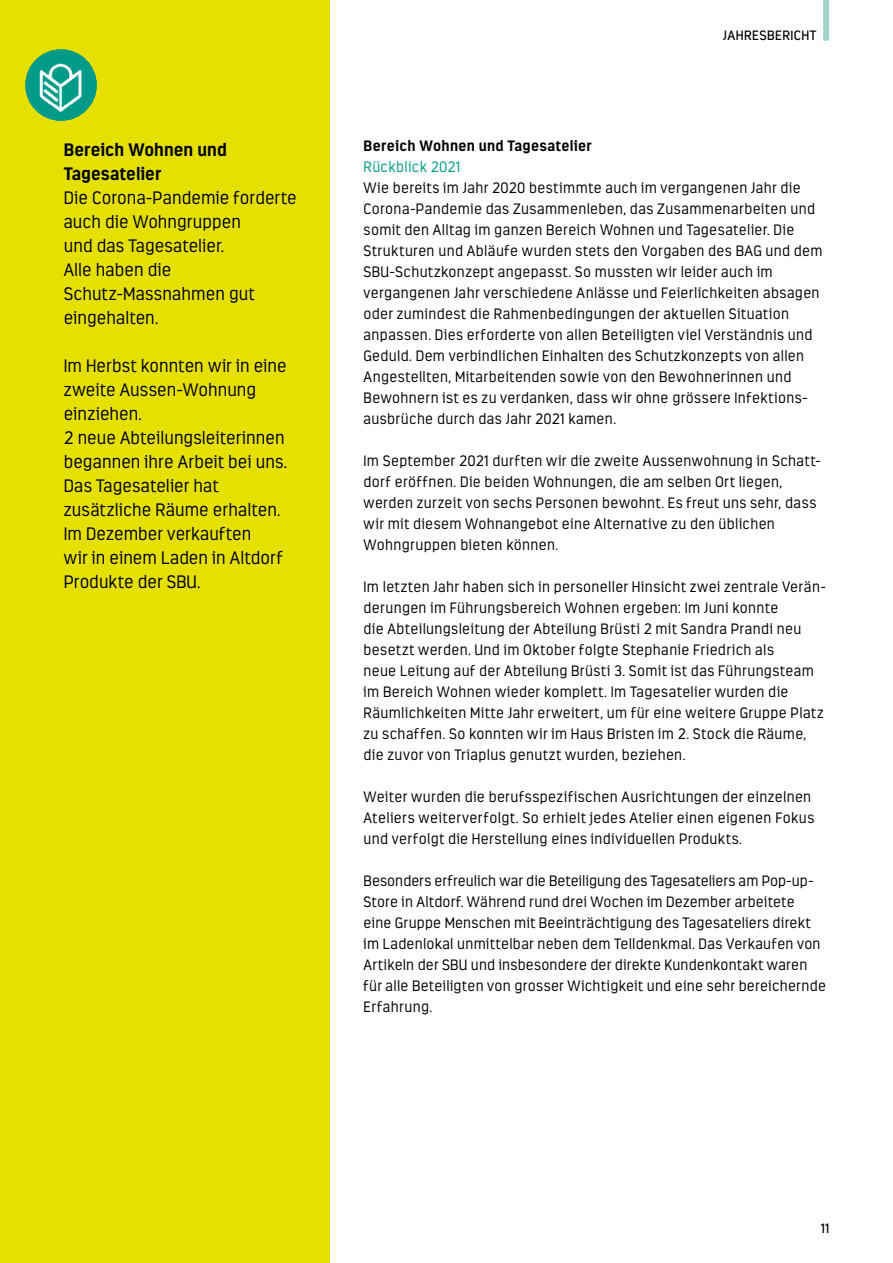
<style>
.page{position:relative;width:893px;height:1263px;background:#fff}
.page>*{position:absolute;margin:0;border:0;box-sizing:border-box;transform-origin:0 0}
.t1{font:300 18px/24px "Estandar";letter-spacing:.005em;color:#000}
.t2{font:700 18px/24px "Estandar";letter-spacing:.005em;color:#000}
.t3{font:300 15px/21px "Estandar";letter-spacing:.025em;color:#000}
.t4{font:700 15px "Estandar";letter-spacing:.02em;color:#000}
.t5{font:300 15px "Estandar";letter-spacing:.025em;color:#009b87}
.t6{font:13.5px "Estandar";letter-spacing:.035em;color:#000}
</style>
<div class="page">
<div style="left:823px;top:0;width:6px;height:41px;background:#a2d6cb"></div>
<div style="left:0;top:0;width:330px;height:1263px;background:#e5e000"></div>
<img style="left:25px;top:49px;width:72px;height:72px;border-radius:36px">
<p class="t2" style="left:64px;top:137px;width:165px">Bereich Wohnen und<br>Tagesatelier</p>
<p class="t1" style="left:64px;top:185px;width:234px">Die Corona-Pandemie forderte auch die Wohngruppen<br>und das Tagesatelier.<br>Alle haben die<br>Schutz-Massnahmen gut eingehalten.</p>
<p class="t1" style="left:64px;top:353px;width:225px">Im Herbst konnten wir in eine zweite Aussen-Wohnung einziehen.<br>2 neue Abteilungsleiterinnen begannen ihre Arbeit bei uns.<br>Das Tagesatelier hat zusätzliche Räume erhalten.<br>Im Dezember verkauften<br>wir in einem Laden in Altdorf<br>Produkte der SBU.</p>
<p class="t6" style="left:723px;top:27px;width:95px">JAHRESBERICHT</p>
<p class="t4" style="left:364px;top:137px;width:230px">Bereich Wohnen und Tagesatelier</p>
<p class="t5" style="left:364px;top:158px;width:98px">Rückblick 2021</p>
<p class="t3" style="left:364px;top:178px;width:460px">Wie bereits im Jahr 2020 bestimmte auch im vergangenen Jahr die Corona-Pandemie das Zusammenleben, das Zusammenarbeiten und somit den Alltag im ganzen Bereich Wohnen und Tagesatelier. Die Strukturen und Abläufe wurden stets den Vorgaben des BAG und dem SBU-Schutzkonzept angepasst. So mussten wir leider auch im vergangenen Jahr verschiedene Anlässe und Feierlichkeiten absagen oder zumindest die Rahmenbedingungen der aktuellen Situation anpassen. Dies erforderte von allen Beteiligten viel Verständnis und Geduld. Dem verbindlichen Einhalten des Schutzkonzepts von allen Angestellten, Mitarbeitenden sowie von den Bewohnerinnen und Bewohnern ist es zu verdanken, dass wir ohne grössere Infektions&shy;ausbrüche durch das Jahr 2021 kamen.</p>
<p class="t3" style="left:364px;top:451px;width:459px">Im September 2021 durften wir die zweite Aussenwohnung in Schatt&shy;dorf eröffnen. Die beiden Wohnungen, die am selben Ort liegen, werden zurzeit von sechs Personen bewohnt. Es freut uns sehr, dass wir mit diesem Wohnangebot eine Alternative zu den üblichen Wohngruppen bieten können.</p>
<p class="t3" style="left:364px;top:577px;width:462px">Im letzten Jahr haben sich in personeller Hinsicht zwei zentrale Verän&shy;derungen im Führungsbereich Wohnen ergeben: Im Juni konnte<br>die Abteilungsleitung der Abteilung Brüsti 2 mit Sandra Prandi neu besetzt werden. Und im Oktober folgte Stephanie Friedrich als<br>neue Leitung auf der Abteilung Brüsti 3. Somit ist das Führungsteam im Bereich Wohnen wieder komplett. Im Tagesatelier wurden die Räumlichkeiten Mitte Jahr erweitert, um für eine weitere Gruppe Platz zu schaffen. So konnten wir im Haus Bristen im 2. Stock die Räume, die zuvor von Triaplus genutzt wurden, beziehen.</p>
<p class="t3" style="left:364px;top:787px;width:452px">Weiter wurden die berufsspezifischen Ausrichtungen der einzelnen<br>Ateliers weiterverfolgt. So erhielt jedes Atelier einen eigenen Fokus und verfolgt die Herstellung eines individuellen Produkts.</p>
<p class="t3" style="left:364px;top:871px;width:464px">Besonders erfreulich war die Beteiligung des Tagesateliers am Pop-up-Store in Altdorf. Während rund drei Wochen im Dezember arbeitete eine Gruppe Menschen mit Beeinträchtigung des Tagesateliers direkt im Ladenlokal unmittelbar neben dem Telldenkmal. Das Verkaufen von Artikeln der SBU und insbesondere der direkte Kundenkontakt waren für alle Beteiligten von grosser Wichtigkeit und eine sehr bereichernde Erfahrung.</p>
<p class="t6" style="left:821px;top:1220px;width:10px">11</p>
</div>
